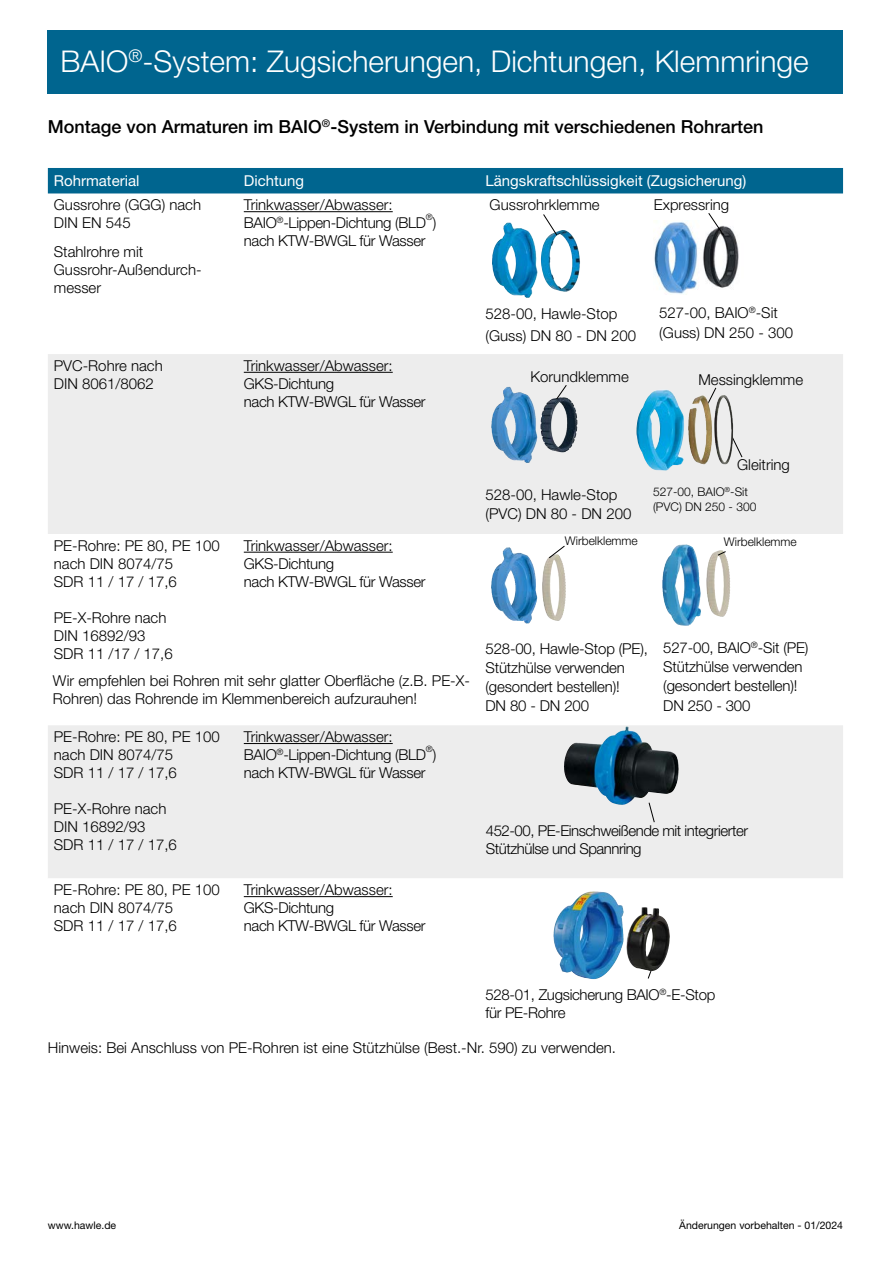
<style>
.page{position:relative;width:893px;height:1263px;background:#fff}
.page>*{position:absolute;margin:0;border:0;box-sizing:border-box;transform-origin:0 0}
.t1{font:300 30px "Helvetica Neue LT Pro";color:#fff}
.t2{font:500 18px "Helvetica Neue LT Pro";color:#000}
.t3{font:300 15px/18px "Helvetica Neue LT Pro";color:#000}
.t4{font:300 15px/18px "Helvetica Neue LT Pro";letter-spacing:-.02em;color:#000}
.t5{font:300 15px/18px "Helvetica Neue LT Pro";letter-spacing:-.03em;color:#000}
.t6{font:15px "Helvetica Neue LT Pro";color:#fff}
.t7{font:300 12px/14.4px "Helvetica Neue LT Pro";color:#000}
.t8{font:10.5px "Helvetica Neue LT Pro";color:#000}
.t9{font:300 8.7px "Helvetica Neue LT Pro";color:#000}
</style>
<div class="page">
<div style="left:48px;top:168px;width:795px;height:25px;background:#00658f"></div>
<svg style="left:48px;top:354px;width:795px;height:524px;fill:#ededed"></svg>
<svg style="left:243px;top:891px;width:427px;height:89px"></svg>
<hr style="left:244px;top:211px;width:149px;height:1px;background:#000">
<hr style="left:244px;top:372px;width:149px;height:1px;background:#000">
<hr style="left:244px;top:552px;width:149px;height:1px;background:#000">
<hr style="left:244px;top:743px;width:149px;height:1px;background:#000">
<hr style="left:244px;top:896px;width:149px;height:1px;background:#000">
<img style="left:492px;top:223px;width:46px;height:75px">
<img style="left:654px;top:222px;width:85px;height:72px">
<img style="left:569px;top:726px;width:57px;height:22px">
<svg style="left:708px;top:213px;width:16px;height:23px"></svg>
<svg style="left:543px;top:214px;width:14px;height:22px"></svg>
<svg style="left:647px;top:957px;width:10px;height:22px"></svg>
<svg style="left:648px;top:802px;width:7px;height:21px"></svg>
<img style="left:553px;top:891px;width:41px;height:82px">
<img style="left:662px;top:544px;width:40px;height:82px">
<img style="left:543px;top:554px;width:23px;height:67px">
<img style="left:707px;top:550px;width:23px;height:67px">
<img style="left:491px;top:387px;width:47px;height:76px">
<img style="left:491px;top:547px;width:46px;height:76px">
<svg style="left:704px;top:387px;width:13px;height:8px"></svg>
<svg style="left:733px;top:436px;width:10px;height:22px"></svg>
<svg style="left:548px;top:545px;width:17px;height:14px"></svg>
<svg style="left:717px;top:551px;width:10px;height:5px"></svg>
<img style="left:636px;top:390px;width:48px;height:81px">
<img style="left:692px;top:395px;width:41px;height:69px">
<svg style="left:556px;top:384px;width:11px;height:16px"></svg>
<div style="left:48px;top:30px;width:795px;height:64px;background:#00658f"></div>
<h1 class="t1" style="left:61px;top:43px;width:750px">BAIO<sup>®</sup>-System: Zugsicherungen, Dichtungen, Klemmringe</h1>
<p class="t2" style="left:48px;top:116px;width:717px">Montage von Armaturen im BAIO<sup>®</sup>-System in Verbindung mit verschiedenen Rohrarten</p>
<p class="t6" style="left:54px;top:171px;width:87px">Rohrmaterial</p>
<p class="t6" style="left:244px;top:171px;width:62px">Dichtung</p>
<p class="t6" style="left:485px;top:171px;width:262px">Längskraftschlüssigkeit (Zugsicherung)</p>
<p class="t3" style="left:54px;top:196px;width:149px">Gussrohre (GGG) nach<br>DIN EN 545</p>
<p class="t3" style="left:54px;top:242px;width:149px">Stahlrohre mit<br>Gussrohr-Außendurch&shy;messer</p>
<p class="t4" style="left:244px;top:196px;width:194px">Trinkwasser/Abwasser:<br>BAIO<sup>®</sup>-Lippen-Dichtung (BLD )</p>
<p class="t3" style="left:490px;top:196px;width:112px">Gussrohrklemme</p>
<p class="t3" style="left:654px;top:196px;width:77px">Expressring</p>
<p class="t9" style="left:426px;top:212px;width:8px">®</p>
<p class="t4" style="left:244px;top:232px;width:183px">nach KTW-BWGL für Wasser</p>
<p class="t3" style="left:54px;top:356px;width:110px">PVC-Rohre nach<br>DIN 8061/8062</p>
<p class="t4" style="left:244px;top:356px;width:183px">Trinkwasser/Abwasser:<br>GKS-Dichtung<br>nach KTW-BWGL für Wasser</p>
<p class="t3" style="left:485px;top:302px;width:152px;line-height:22.2px">528-00, Hawle-Stop (Guss) DN 80 - DN 200</p>
<p class="t3" style="left:530px;top:368px;width:100px">Korundklemme</p>
<p class="t3" style="left:659px;top:303px;width:135px;line-height:19.2px">527-00, BAIO<sup>®</sup>-Sit (Guss) DN 250 - 300</p>
<p class="t3" style="left:698px;top:370px;width:106px">Messingklemme</p>
<p class="t3" style="left:54px;top:536px;width:167px">PE-Rohre: PE 80, PE 100 nach DIN 8074/75<br>SDR 11 / 17 / 17,6</p>
<p class="t3" style="left:54px;top:608px;width:120px">PE-X-Rohre nach<br>DIN 16892/93<br>SDR 11 /17 / 17,6</p>
<p class="t4" style="left:244px;top:536px;width:183px">Trinkwasser/Abwasser:<br>GKS-Dichtung<br>nach KTW-BWGL für Wasser</p>
<p class="t3" style="left:53px;top:671px;width:419px">Wir empfehlen bei Rohren mit sehr glatter Oberfläche (z.B. PE-X-<br>Rohren) das Rohrende im Klemmenbereich aufzurauhen!</p>
<p class="t3" style="left:54px;top:727px;width:167px">PE-Rohre: PE 80, PE 100 nach DIN 8074/75<br>SDR 11 / 17 / 17,6</p>
<p class="t3" style="left:54px;top:799px;width:125px">PE-X-Rohre nach<br>DIN 16892/93<br>SDR 11 / 17 / 17,6</p>
<p class="t4" style="left:244px;top:727px;width:194px">Trinkwasser/Abwasser:<br>BAIO<sup>®</sup>-Lippen-Dichtung (BLD )</p>
<p class="t9" style="left:426px;top:744px;width:8px">®</p>
<p class="t4" style="left:244px;top:763px;width:183px">nach KTW-BWGL für Wasser</p>
<p class="t3" style="left:54px;top:880px;width:167px">PE-Rohre: PE 80, PE 100 nach DIN 8074/75<br>SDR 11 / 17 / 17,6</p>
<p class="t4" style="left:244px;top:880px;width:183px">Trinkwasser/Abwasser:<br>GKS-Dichtung<br>nach KTW-BWGL für Wasser</p>
<p class="t3" style="left:485px;top:484px;width:147px;line-height:19px">528-00, Hawle-Stop (PVC) DN 80 - DN 200</p>
<p class="t3" style="left:737px;top:455px;width:54px">Gleitring</p>
<p class="t7" style="left:653px;top:485px;width:105px">527-00, BAIO<sup>®</sup>-Sit (PVC) DN 250 - 300</p>
<p class="t7" style="left:565px;top:533px;width:75px">Wirbelklemme</p>
<p class="t7" style="left:724px;top:534px;width:75px">Wirbelklemme</p>
<p class="t3" style="left:485px;top:639px;width:164px;line-height:19px">528-00, Hawle-Stop (PE),<br>Stützhülse verwenden (gesondert bestellen)!<br>DN 80 - DN 200</p>
<p class="t3" style="left:663px;top:637px;width:147px;line-height:19.4px">527-00, BAIO<sup>®</sup>-Sit (PE)<br>Stützhülse verwenden (gesondert bestellen)!<br>DN 250 - 300</p>
<p class="t5" style="left:486px;top:821px;width:264px">452-00, PE-Einschweißende mit integrierter<br>Stützhülse und Spannring</p>
<p class="t4" style="left:485px;top:985px;width:231px">528-01, Zugsicherung BAIO<sup>®</sup>-E-Stop für PE-Rohre</p>
<p class="t3" style="left:48px;top:1039px;width:570px">Hinweis: Bei Anschluss von PE-Rohren ist eine Stützhülse (Best.-Nr. 590) zu verwenden.</p>
<p class="t8" style="left:48px;top:1219px;width:70px">www.hawle.de</p>
<p class="t8" style="left:679px;top:1219px;width:165px">Änderungen vorbehalten - 01/2024</p>
</div>
